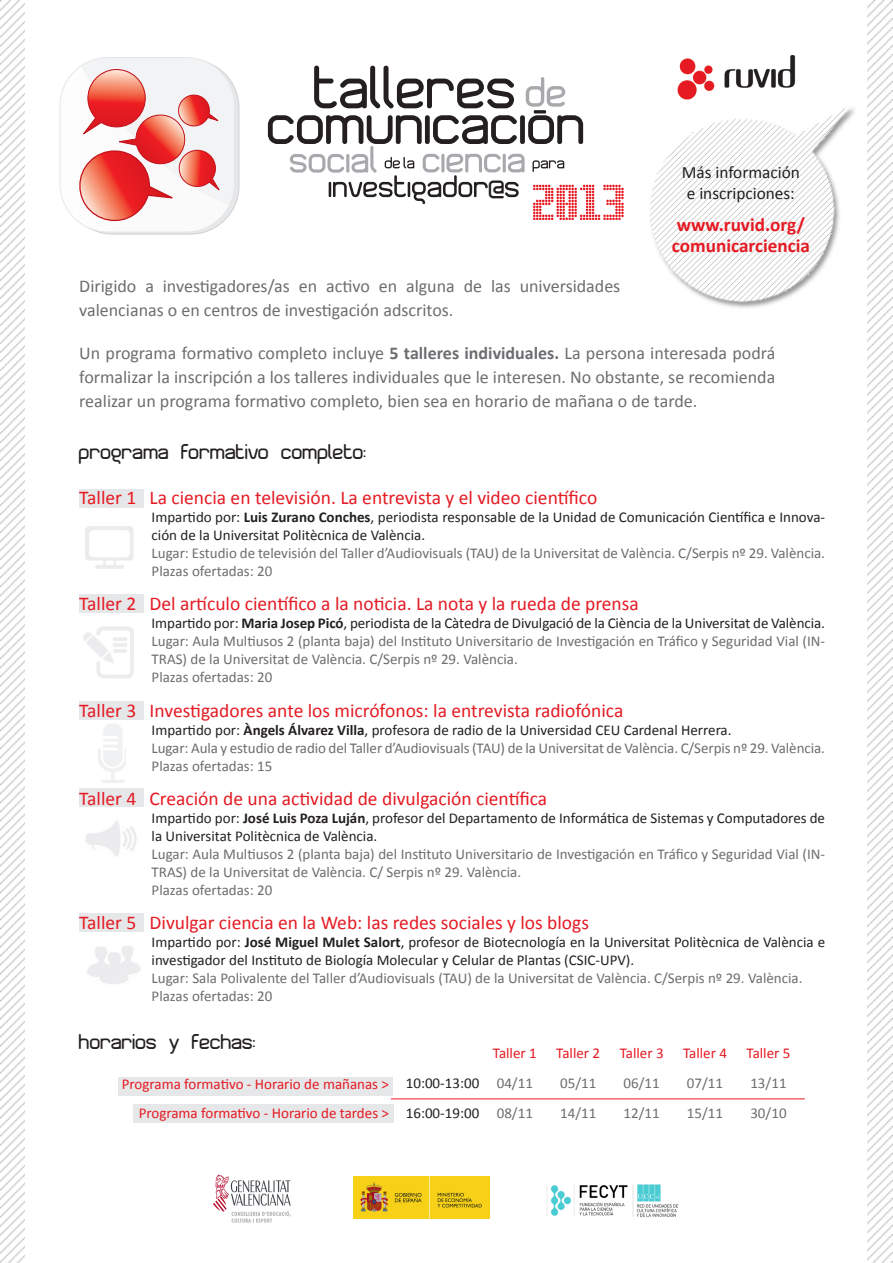
<style>
.page{position:relative;width:893px;height:1263px;background:#fff}
.page>*{position:absolute;margin:0;border:0;box-sizing:border-box;transform-origin:0 0}
.t1{font:67.5px "Superscooprounded";color:#231f20}
.t2{font:51px "DS Point";color:#e51a23}
.t3{font:30px "Superscooprounded";color:#231f20}
.t4{font:24px "Superscooprounded";color:#231f20}
.título{font:19.5px "Calibri";color:#e51a23}
.t5{font:700 19.2px/21px "Calibri";color:#e51a23}
.t6{font:18px/24px "Calibri";color:#6c6d70}
.t7{font:17.25px "Calibri";color:#231f20}
.t8{font:15px/18px "Calibri";color:#6c6d70}
.t9{font:15px/18px "Calibri";color:#231f20}
.t10{font:15px "Calibri";color:#e51a23}
.s1{font-weight:700}
</style>
<div class="page">
<img style="left:0;top:0;width:893px;height:1263px">
<div style="left:26px;top:0;width:841px;height:1263px;background:#fff"></div>
<div style="left:60px;top:58px;width:174px;height:174px;background:#f2f3f4;border-radius:48px"></div>
<svg style="left:60px;top:68px;width:162px;height:167px"></svg>
<img style="left:677px;top:56px;width:119px;height:44px">
<svg style="left:268px;top:77px;width:315px;height:127px"></svg>
<img style="left:86px;top:821px;width:51px;height:36px">
<img style="left:353px;top:1176px;width:136px;height:42px">
<img style="left:213px;top:1174px;width:78px;height:48px">
<img style="left:547px;top:1184px;width:131px;height:33px">
<img style="left:650px;top:106px;width:204px;height:202px">
<div style="left:79px;top:489px;width:64px;height:18px;background:#e6e7e9"></div>
<div style="left:79px;top:594px;width:64px;height:19px;background:#e6e7e9"></div>
<div style="left:79px;top:701px;width:64px;height:18px;background:#e6e7e9"></div>
<div style="left:79px;top:789px;width:64px;height:18px;background:#e6e7e9"></div>
<div style="left:79px;top:914px;width:64px;height:18px;background:#e6e7e9"></div>
<img style="left:85px;top:526px;width:49px;height:43px">
<div style="left:133px;top:1104px;width:260px;height:19px;background:#e6e7e9"></div>
<div style="left:118px;top:1077px;width:275px;height:18px;background:#e6e7e9"></div>
<hr style="left:391px;top:1099px;width:414px;height:1px;background:#e51a23">
<p class="t1" style="left:314px;top:54px;width:205px">talleres</p>
<p class="t3" style="left:487px;top:172px;width:21px">@</p>
<p class="t2" style="left:531px;top:173px;width:95px">2013</p>
<p class="t7" style="left:682px;top:161px;width:120px">Más información</p>
<p class="t7" style="left:687px;top:182px;width:110px">e inscripciones:</p>
<p class="t5" style="left:672px;top:214px;width:140px">www.ruvid.org/ comunicarciencia</p>
<p class="t6" style="left:79px;top:274px;width:543px">Dirigido a investigadores/as en activo en alguna de las universidades valencianas o en centros de investigación adscritos.</p>
<p class="t6" style="left:79px;top:341px;width:698px;text-align:justify">Un programa formativo completo incluye <span class="s1">5 talleres individuales.</span> La persona interesada podrá formalizar la inscripción a los talleres individuales que le interesen. No obstante, se recomienda realizar un programa formativo completo, bien sea en horario de mañana o de tarde.</p>
<p class="t4" style="left:79px;top:440px;width:289px">programa formativo completo:</p>
<p class="título" style="left:79px;top:485px;width:519px">Taller 1 La ciencia en televisión. La entrevista y el video científico</p>
<p class="t9" style="left:152px;top:508px;width:675px">Impartido por: <span class="s1">Luis Zurano Conches</span>, periodista responsable de la Unidad de Comunicación Científica e Innova&shy;ción de la Universitat Politècnica de València.</p>
<p class="t8" style="left:152px;top:544px;width:675px">Lugar: Estudio de televisión del Taller d’Audiovisuals (TAU) de la Universitat de València. C/Serpis nº 29. València.</p>
<p class="t8" style="left:152px;top:562px;width:122px">Plazas ofertadas: 20</p>
<p class="título" style="left:79px;top:591px;width:561px">Taller 2 Del artículo científico a la noticia. La nota y la rueda de prensa</p>
<p class="t9" style="left:152px;top:614px;width:675px">Impartido por: <span class="s1">Maria Josep Picó</span>, periodista de la Càtedra de Divulgació de la Ciència de la Universitat de València.</p>
<p class="t8" style="left:152px;top:632px;width:675px">Lugar: Aula Multiusos 2 (planta baja) del Instituto Universitario de Investigación en Tráfico y Seguridad Vial (IN-<br>TRAS) de la Universitat de València. C/Serpis nº 29. València.</p>
<p class="t8" style="left:152px;top:668px;width:122px">Plazas ofertadas: 20</p>
<p class="título" style="left:79px;top:698px;width:546px">Taller 3 Investigadores ante los micrófonos: la entrevista radiofónica</p>
<p class="t9" style="left:152px;top:721px;width:581px">Impartido por: <span class="s1">Àngels Álvarez Villa</span>, profesora de radio de la Universidad CEU Cardenal Herrera.</p>
<p class="t8" style="left:152px;top:739px;width:675px">Lugar: Aula y estudio de radio del Taller d’Audiovisuals (TAU) de la Universitat de València. C/Serpis nº 29. València.</p>
<p class="t8" style="left:152px;top:757px;width:122px">Plazas ofertadas: 15</p>
<p class="título" style="left:79px;top:786px;width:469px">Taller 4 Creación de una actividad de divulgación científica</p>
<p class="t9" style="left:152px;top:809px;width:675px">Impartido por: <span class="s1">José Luis Poza Luján</span>, profesor del Departamento de Informática de Sistemas y Computadores de la Universitat Politècnica de València.</p>
<p class="t8" style="left:152px;top:845px;width:675px">Lugar: Aula Multiusos 2 (planta baja) del Instituto Universitario de Investigación en Tráfico y Seguridad Vial (IN-<br>TRAS) de la Universitat de València. C/ Serpis nº 29. València.</p>
<p class="t8" style="left:152px;top:881px;width:122px">Plazas ofertadas: 20</p>
<p class="título" style="left:79px;top:910px;width:511px">Taller 5 Divulgar ciencia en la Web: las redes sociales y los blogs</p>
<p class="t9" style="left:152px;top:933px;width:675px">Impartido por: <span class="s1">José Miguel Mulet Salort</span>, profesor de Biotecnología en la Universitat Politècnica de València e investigador del Instituto de Biología Molecular y Celular de Plantas (CSIC-UPV).</p>
<p class="t8" style="left:152px;top:969px;width:652px">Lugar: Sala Polivalente del Taller d’Audiovisuals (TAU) de la Universitat de València. C/Serpis nº 29. València.</p>
<p class="t8" style="left:152px;top:987px;width:122px">Plazas ofertadas: 20</p>
<p class="t4" style="left:79px;top:1030px;width:178px">horarios y fechas:</p>
<p class="t10" style="left:122px;top:1075px;width:269px">Programa formativo - Horario de mañanas &gt;</p>
<p class="t9" style="left:406px;top:1074px;width:75px">10:00-13:00</p>
<p class="t10" style="left:139px;top:1104px;width:252px">Programa formativo - Horario de tardes &gt;</p>
<p class="t9" style="left:406px;top:1104px;width:75px">16:00-19:00</p>
<p class="t10" style="left:493px;top:1044px;width:45px">Taller 1</p>
<p class="t8" style="left:497px;top:1074px;width:38px">04/11</p>
<p class="t8" style="left:497px;top:1104px;width:38px">08/11</p>
<p class="t10" style="left:556px;top:1044px;width:45px">Taller 2</p>
<p class="t8" style="left:560px;top:1074px;width:38px">05/11</p>
<p class="t8" style="left:560px;top:1104px;width:38px">14/11</p>
<p class="t10" style="left:620px;top:1044px;width:45px">Taller 3</p>
<p class="t8" style="left:624px;top:1074px;width:38px">06/11</p>
<p class="t8" style="left:624px;top:1104px;width:38px">12/11</p>
<p class="t10" style="left:683px;top:1044px;width:45px">Taller 4</p>
<p class="t8" style="left:687px;top:1074px;width:38px">07/11</p>
<p class="t8" style="left:687px;top:1104px;width:38px">15/11</p>
<p class="t10" style="left:746px;top:1044px;width:45px">Taller 5</p>
<p class="t8" style="left:750px;top:1074px;width:38px">13/11</p>
<p class="t8" style="left:750px;top:1104px;width:38px">30/10</p>
</div>
